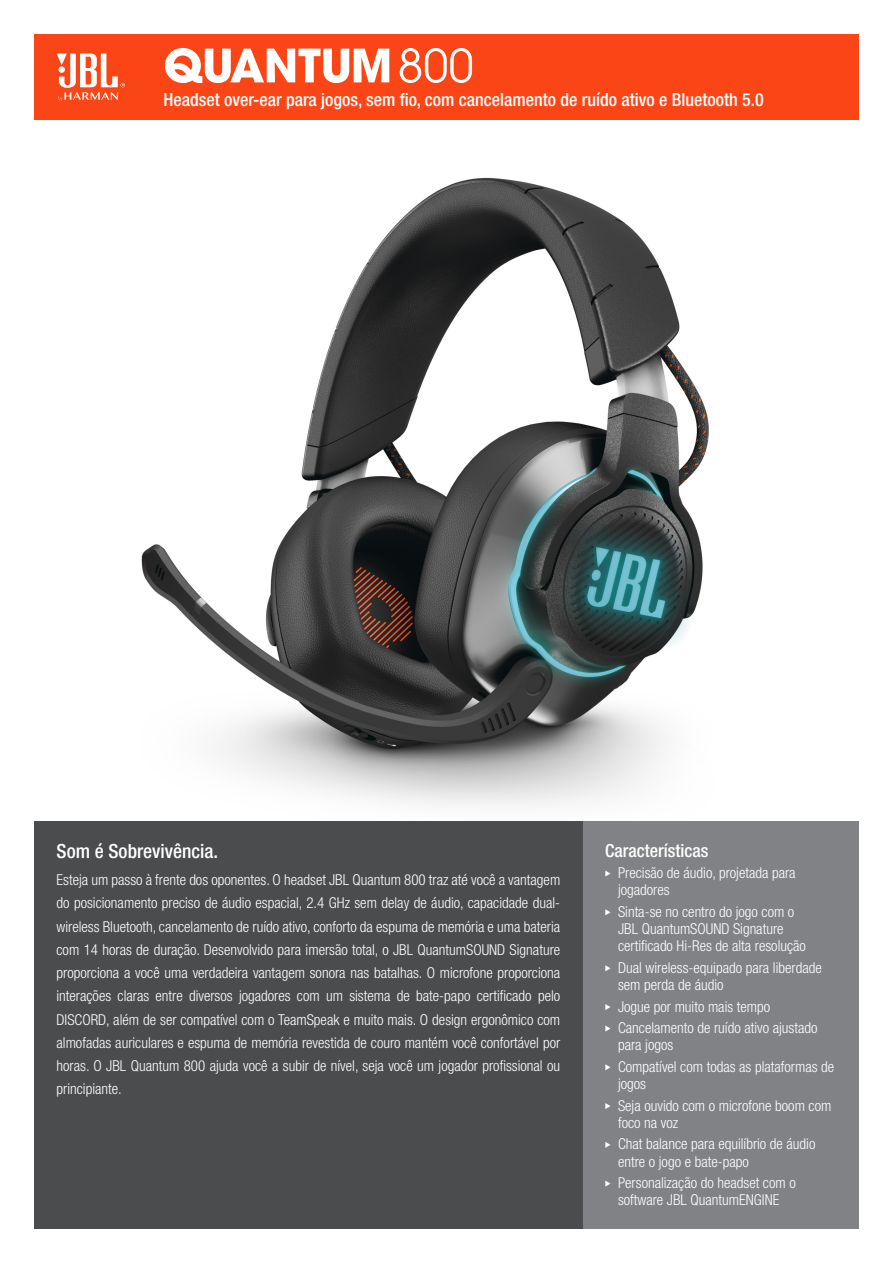
<style>
.page{position:relative;width:893px;height:1263px;background:#fff}
.page>*{position:absolute;margin:0;border:0;box-sizing:border-box;transform-origin:0 0}
.t1{font:700 50.7px "Avant Gard Goth EF";color:#fff}
.t2{font:500 condensed 19.5px "Helvetica Neue LT Pro";color:#fff}
.t3{font:500 condensed 18px "Helvetica Neue LT Pro";color:#fff}
.t4{font:300 condensed 15px/17.2px "Helvetica Neue LT Pro";color:#fff}
.s1{font-weight:400}
</style>
<div class="page">
<img style="left:34px;top:119px;width:822px;height:687px">
<div style="left:34px;top:34px;width:825px;height:85px;background:#fa4616"></div>
<svg style="left:57px;top:53px;width:68px;height:48px"></svg>
<div style="left:583px;top:821px;width:276px;height:408px;background:#808285"></div>
<svg style="left:605px;top:870px;width:5px;height:6px"></svg>
<svg style="left:605px;top:909px;width:5px;height:6px"></svg>
<svg style="left:605px;top:965px;width:5px;height:6px"></svg>
<svg style="left:605px;top:1004px;width:5px;height:6px"></svg>
<svg style="left:605px;top:1025px;width:5px;height:6px"></svg>
<svg style="left:605px;top:1064px;width:5px;height:6px"></svg>
<svg style="left:605px;top:1103px;width:5px;height:6px"></svg>
<svg style="left:605px;top:1142px;width:5px;height:6px"></svg>
<svg style="left:605px;top:1180px;width:5px;height:6px"></svg>
<div style="left:34px;top:821px;width:549px;height:408px;background:#4b4c4d"></div>
<p class="t1" style="left:163px;top:35px;width:312px">QUANTUM <span class="s1">800</span></p>
<p class="t3" style="left:163px;top:89px;width:602px">Headset over-ear para jogos, sem fio, com cancelamento de ruído ativo e Bluetooth 5.0</p>
<p class="t2" style="left:57px;top:839px;width:163px">Som é Sobrevivência.</p>
<p class="t4" style="left:57px;top:868px;width:505px;line-height:23.2px;text-align:justify">Esteja um passo à frente dos oponentes. O headset JBL Quantum 800 traz até você a vantagem do posicionamento preciso de áudio espacial, 2.4 GHz sem delay de áudio, capacidade dual&shy;wireless Bluetooth, cancelamento de ruído ativo, conforto da espuma de memória e uma bateria com 14 horas de duração. Desenvolvido para imersão total, o JBL QuantumSOUND Signature proporciona a você uma verdadeira vantagem sonora nas batalhas. O microfone proporciona interações claras entre diversos jogadores com um sistema de bate-papo certificado pelo DISCORD, além de ser compatível com o TeamSpeak e muito mais. O design ergonômico com almofadas auriculares e espuma de memória revestida de couro mantém você confortável por horas. O JBL Quantum 800 ajuda você a subir de nível, seja você um jogador profissional ou principiante.</p>
<p class="t3" style="left:605px;top:839px;width:105px">Características</p>
<p class="t4" style="left:618px;top:864px;width:179px">Precisão de áudio, projetada para jogadores</p>
<p class="t4" style="left:618px;top:903px;width:189px">Sinta-se no centro do jogo com o<br>JBL QuantumSOUND Signature certificado Hi-Res de alta resolução</p>
<p class="t4" style="left:618px;top:959px;width:205px">Dual wireless-equipado para liberdade sem perda de áudio</p>
<p class="t4" style="left:618px;top:997px;width:154px">Jogue por muito mais tempo</p>
<p class="t4" style="left:618px;top:1019px;width:201px">Cancelamento de ruído ativo ajustado para jogos</p>
<p class="t4" style="left:618px;top:1058px;width:218px">Compatível com todas as plataformas de jogos</p>
<p class="t4" style="left:618px;top:1096px;width:215px">Seja ouvido com o microfone boom com foco na voz</p>
<p class="t4" style="left:618px;top:1135px;width:199px">Chat balance para equilíbrio de áudio entre o jogo e bate-papo</p>
<p class="t4" style="left:618px;top:1174px;width:179px">Personalização do headset com o software JBL QuantumENGINE</p>
</div>
